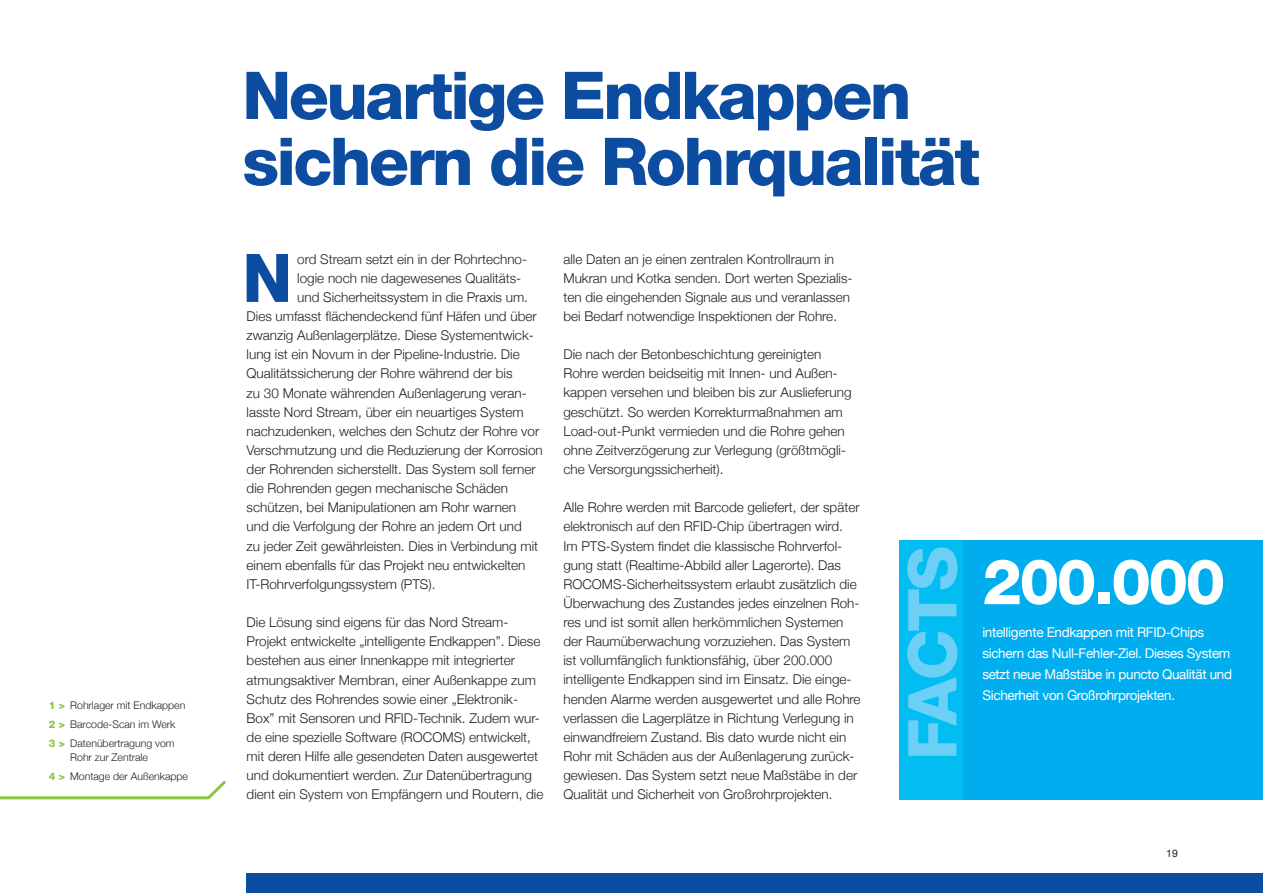
<style>
.page{position:relative;width:1263px;height:893px;background:#fff}
.page>*{position:absolute;margin:0;border:0;box-sizing:border-box;transform-origin:0 0}
.t1{font:800 67.05px "Helvetica Neue";color:#0d4da1}
.t2{font:800 66px/66px "Helvetica Neue";letter-spacing:-.04em;color:#0d4da1}
.t3{font:800 63px "Helvetica Neue";letter-spacing:-.04em;color:#fff}
.t4{font:300 13.5px/19.2px "Helvetica Neue";color:#231f20}
.t5{font:13.5px/21px "Helvetica Neue";letter-spacing:-.025em;color:#fff}
.t6{font:300 10.5px/19.2px "Helvetica Neue";color:#231f20}
.t7{font:10.5px "Helvetica Neue";color:#231f20}
.s1{font-weight:800;color:#8bc63e}
</style>
<div class="page">
<svg style="left:0;top:781px;width:226px;height:19px"></svg>
<div style="left:247px;top:874px;width:1016px;height:19px;background:#0d4da1"></div>
<div style="left:899px;top:540px;width:364px;height:259px;background:#00aeef"></div>
<div style="left:899px;top:540px;width:64px;height:259px;background:#01bdf2"></div>
<svg style="left:907px;top:547px;width:50px;height:209px"></svg>
<p class="t6" style="left:49px;top:695px;width:138px"><span class="s1">1 &gt;</span> Rohrlager mit Endkappen<br><span class="s1">2 &gt;</span> Barcode-Scan im Werk<br><span class="s1">3 &gt;</span> Datenübertragung vom</p>
<p class="t6" style="left:49px;top:748px;width:141px;text-indent:21px">Rohr zur Zentrale<br><span class="s1">4 &gt;</span> Montage der Außenkappe</p>
<h2 class="t2" style="left:242px;top:62px;width:739px">Neuartige Endkappen sichern die Rohrqualität</h2>
<h1 class="t1" style="left:242px;top:238px;width:51px">N</h1>
<p class="t4" style="left:297px;top:249px;width:231px">ord Stream setzt ein in der Rohrtechno-</p>
<p class="t4" style="left:297px;top:268px;width:226px">logie noch nie dagewesenes Qualitäts-</p>
<p class="t4" style="left:297px;top:287px;width:232px">und Sicherheitssystem in die Praxis um.</p>
<p class="t4" style="left:247px;top:306px;width:292px">Dies umfasst flächendeckend fünf Häfen und über</p>
<p class="t4" style="left:247px;top:325px;width:289px">zwanzig Außenlagerplätze. Diese Systementwick-</p>
<p class="t4" style="left:247px;top:345px;width:275px">lung ist ein Novum in der Pipeline-Industrie. Die</p>
<p class="t4" style="left:247px;top:364px;width:267px">Qualitätssicherung der Rohre während der bis</p>
<p class="t4" style="left:247px;top:383px;width:282px">zu 30 Monate währenden Außenlagerung veran-</p>
<p class="t4" style="left:247px;top:402px;width:279px">lasste Nord Stream, über ein neuartiges System</p>
<p class="t4" style="left:247px;top:421px;width:294px">nachzudenken, welches den Schutz der Rohre vor</p>
<p class="t4" style="left:247px;top:440px;width:298px">Verschmutzung und die Reduzierung der Korrosion</p>
<p class="t4" style="left:247px;top:459px;width:291px">der Rohrenden sicherstellt. Das System soll ferner</p>
<p class="t4" style="left:247px;top:478px;width:263px">die Rohrenden gegen mechanische Schäden</p>
<p class="t4" style="left:247px;top:498px;width:271px">schützen, bei Manipulationen am Rohr warnen</p>
<p class="t4" style="left:247px;top:517px;width:277px">und die Verfolgung der Rohre an jedem Ort und</p>
<p class="t4" style="left:247px;top:536px;width:293px">zu jeder Zeit gewährleisten. Dies in Verbindung mit</p>
<p class="t4" style="left:247px;top:555px;width:280px">einem ebenfalls für das Projekt neu entwickelten</p>
<p class="t4" style="left:247px;top:574px;width:190px">IT-Rohrverfolgungssystem (PTS).</p>
<p class="t4" style="left:247px;top:612px;width:298px">Die Lösung sind eigens für das Nord Stream-Projekt entwickelte „intelligente Endkappen”. Diese bestehen aus einer Innenkappe mit integrierter atmungsaktiver Membran, einer Außenkappe zum Schutz des Rohrendes sowie einer „Elektronik-Box” mit Sensoren und RFID-Technik. Zudem wur&shy;de eine spezielle Software (ROCOMS) entwickelt, mit deren Hilfe alle gesendeten Daten ausgewertet und dokumentiert werden. Zur Datenübertragung dient ein System von Empfängern und Routern, die</p>
<p class="t4" style="left:563px;top:249px;width:291px">alle Daten an je einen zentralen Kontrollraum in Mukran und Kotka senden. Dort werten Spezialis&shy;ten die eingehenden Signale aus und veranlassen bei Bedarf notwendige Inspektionen der Rohre.</p>
<p class="t4" style="left:563px;top:344px;width:290px">Die nach der Betonbeschichtung gereinigten Rohre werden beidseitig mit Innen- und Außen&shy;kappen versehen und bleiben bis zur Auslieferung geschützt. So werden Korrekturmaßnahmen am Load-out-Punkt vermieden und die Rohre gehen ohne Zeitverzögerung zur Verlegung (größtmögli&shy;che Versorgungssicherheit).</p>
<p class="t4" style="left:563px;top:498px;width:299px">Alle Rohre werden mit Barcode geliefert, der später elektronisch auf den RFID-Chip übertragen wird.<br>Im PTS-System findet die klassische Rohrverfol&shy;gung statt (Realtime-Abbild aller Lagerorte). Das ROCOMS-Sicherheitssystem erlaubt zusätzlich die Überwachung des Zustandes jedes einzelnen Roh&shy;res und ist somit allen herkömmlichen Systemen der Raumüberwachung vorzuziehen. Das System ist vollumfänglich funktionsfähig, über 200.000 intelligente Endkappen sind im Einsatz. Die einge&shy;henden Alarme werden ausgewertet und alle Rohre verlassen die Lagerplätze in Richtung Verlegung in einwandfreiem Zustand. Bis dato wurde nicht ein Rohr mit Schäden aus der Außenlagerung zurück&shy;gewiesen. Das System setzt neue Maßstäbe in der Qualität und Sicherheit von Großrohrprojekten.</p>
<h3 class="t3" style="left:982px;top:544px;width:244px">200.000</h3>
<p class="t5" style="left:982px;top:622px;width:251px">intelligente Endkappen mit RFID-Chips sichern das Null-Fehler-Ziel. Dieses System setzt neue Maßstäbe in puncto Qualität und Sicherheit von Großrohrprojekten.</p>
<p class="t7" style="left:1166px;top:847px;width:13px">19</p>
</div>
